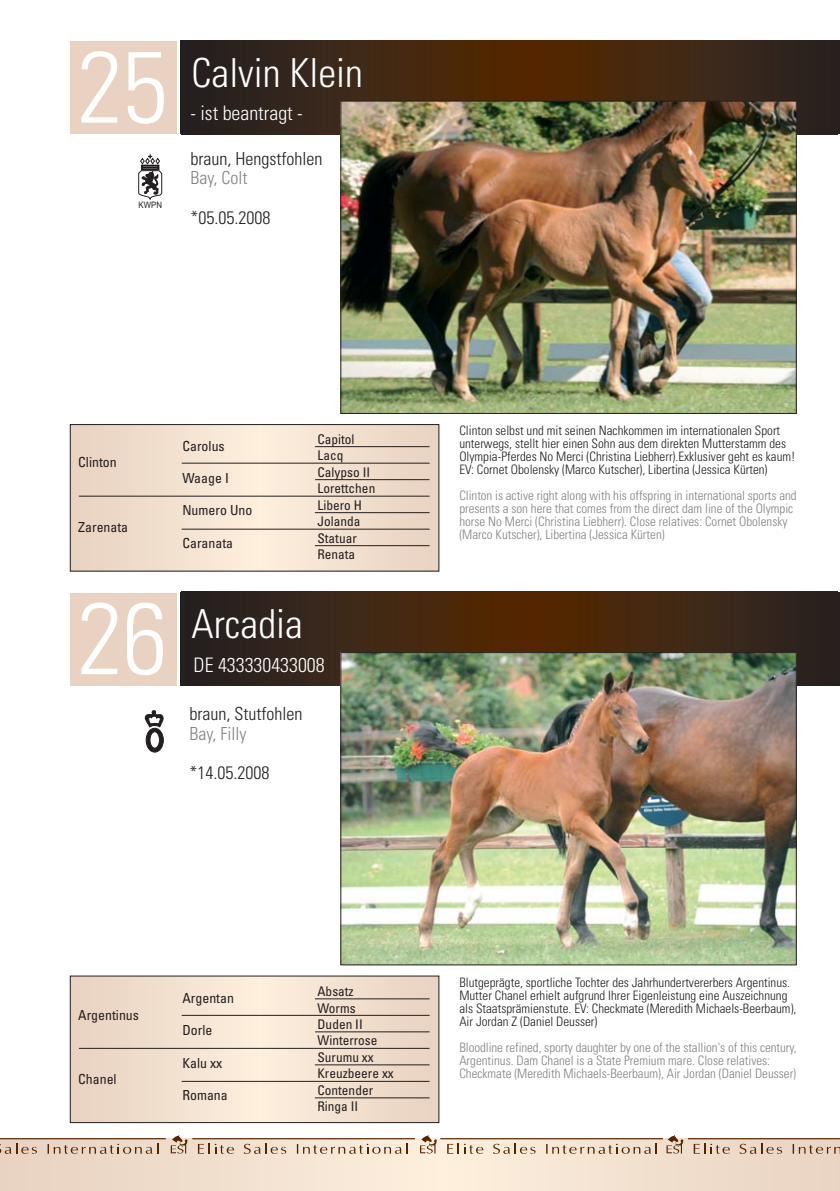
<style>
.page{position:relative;width:840px;height:1191px;background:#fff}
.page>*{position:absolute;margin:0;border:0;box-sizing:border-box;transform-origin:0 0}
.t1{font:300 condensed 101px "Univers";color:#fff}
.t2{font:300 condensed 40px "Univers";color:#fff}
.t3{font:300 condensed 20px "Univers";color:#fff}
.t4{font:300 condensed 18px/19.8px "Univers";color:#231f20}
.t5{font:condensed 13.8px "Univers";color:#231f20}
.t6{font:condensed 13.4px/16.4px "Univers";color:#231f20}
.t7{font:300 condensed 13px/13px "Univers";color:#231f20}
.t8{font:300 condensed 13px/13px "Univers";color:#808285}
.t9{font:8.8px "Arial";color:#231f20;scale:.88 1}
.s1{color:#808285}
</style>
<div class="page">
<div style="left:70px;top:42px;width:106px;height:92px;background:#e9d2c1"></div>
<div style="left:70px;top:424px;width:189px;height:147px;background:linear-gradient(to right,#e8d2c1,#fbeddb)"></div>
<svg style="left:258px;top:426px;width:179px;height:143px;background:#f0decd"></svg>
<div style="left:70px;top:424px;width:369px;height:147px;border:1px solid #231f20"></div>
<div style="left:0;top:1138px;width:441px;height:53px;background:linear-gradient(to right,#e7d1c0,#fdefdd)"></div>
<div style="left:440px;top:1138px;width:399px;height:53px;background:linear-gradient(to right,#feefdd,#e8d2c2)"></div>
<hr style="left:180px;top:40px;width:1px;height:94px;background:#231f20">
<div style="left:181px;top:40px;width:293px;height:94px;background:linear-gradient(to right,#242124,#4f2b0b)"></div>
<div style="left:474px;top:40px;width:55px;height:94px;background:#512600"></div>
<div style="left:528px;top:40px;width:308px;height:94px;background:linear-gradient(to right,#562900,#292425)"></div>
<hr style="left:836px;top:40px;width:2px;height:94px;background:#27201e">
<hr style="left:838px;top:40px;width:1px;height:94px;background:#27201f">
<svg style="left:0;top:1143px;width:38px;height:11px"></svg>
<svg style="left:48px;top:1143px;width:110px;height:11px"></svg>
<svg style="left:171px;top:1135px;width:16px;height:18px"></svg>
<svg style="left:243px;top:1143px;width:44px;height:11px"></svg>
<svg style="left:198px;top:1143px;width:36px;height:11px"></svg>
<svg style="left:297px;top:1143px;width:110px;height:11px"></svg>
<svg style="left:420px;top:1135px;width:16px;height:18px"></svg>
<svg style="left:492px;top:1143px;width:44px;height:11px"></svg>
<svg style="left:447px;top:1143px;width:36px;height:11px"></svg>
<svg style="left:546px;top:1143px;width:110px;height:11px"></svg>
<svg style="left:666px;top:1135px;width:17px;height:18px"></svg>
<svg style="left:738px;top:1143px;width:44px;height:11px"></svg>
<svg style="left:792px;top:1144px;width:47px;height:10px"></svg>
<svg style="left:693px;top:1143px;width:36px;height:11px"></svg>
<hr style="left:0;top:1138px;width:166px;height:1px;background:#552500">
<hr style="left:192px;top:1138px;width:222px;height:1px;background:#552500">
<hr style="left:440px;top:1138px;width:222px;height:1px;background:#552500">
<hr style="left:687px;top:1138px;width:152px;height:1px;background:#552500">
<img style="left:342px;top:103px;width:452px;height:309px">
<div style="left:340px;top:101px;width:456px;height:313px;border:1px solid #231f20"></div>
<div style="left:70px;top:593px;width:106px;height:92px;background:#e9d2c1"></div>
<div style="left:70px;top:976px;width:189px;height:146px;background:linear-gradient(to right,#e8d1c0,#fceedc)"></div>
<svg style="left:258px;top:977px;width:179px;height:144px;background:#f0decd"></svg>
<div style="left:70px;top:975px;width:369px;height:148px;border:1px solid #231f20"></div>
<hr style="left:180px;top:592px;width:1px;height:93px;background:#231f20">
<div style="left:181px;top:592px;width:245px;height:93px;background:linear-gradient(to right,#231f22,#492c13)"></div>
<div style="left:426px;top:592px;width:103px;height:93px;background:#4e2703"></div>
<div style="left:528px;top:592px;width:272px;height:93px;background:linear-gradient(to right,#562800,#2f2723)"></div>
<div style="left:800px;top:592px;width:36px;height:93px;background:#2a211d"></div>
<hr style="left:836px;top:592px;width:2px;height:93px;background:#27201e">
<hr style="left:838px;top:592px;width:1px;height:93px;background:#27201f">
<img style="left:342px;top:654px;width:452px;height:309px">
<div style="left:340px;top:652px;width:456px;height:313px;border:1px solid #231f20"></div>
<hr style="left:315px;top:446px;width:114px;height:1px;background:#231f20">
<hr style="left:182px;top:463px;width:247px;height:1px;background:#231f20">
<hr style="left:315px;top:479px;width:114px;height:1px;background:#231f20">
<hr style="left:79px;top:496px;width:350px;height:1px;background:#231f20">
<hr style="left:315px;top:512px;width:114px;height:1px;background:#231f20">
<hr style="left:182px;top:529px;width:247px;height:1px;background:#231f20">
<hr style="left:315px;top:545px;width:114px;height:1px;background:#231f20">
<hr style="left:315px;top:998px;width:114px;height:1px;background:#231f20">
<hr style="left:182px;top:1015px;width:247px;height:1px;background:#231f20">
<hr style="left:315px;top:1031px;width:114px;height:1px;background:#231f20">
<hr style="left:79px;top:1048px;width:350px;height:1px;background:#231f20">
<hr style="left:315px;top:1064px;width:114px;height:1px;background:#231f20">
<hr style="left:182px;top:1081px;width:247px;height:1px;background:#231f20">
<hr style="left:315px;top:1097px;width:114px;height:1px;background:#231f20">
<svg style="left:145px;top:710px;width:19px;height:42px"></svg>
<svg style="left:138px;top:154px;width:24px;height:46px"></svg>
<p class="t1" style="left:77px;top:50px;width:91px">25</p>
<p class="t2" style="left:191px;top:58px;width:173px">Calvin Klein</p>
<p class="t3" style="left:190px;top:106px;width:114px">- ist beantragt -</p>
<p class="t9" style="left:138px;top:201px;width:28px">KWPN</p>
<p class="t4" style="left:190px;top:150px;width:133px">braun, Hengstfohlen<br><span class="s1">Bay, Colt</span></p>
<p class="t4" style="left:190px;top:210px;width:81px">*05.05.2008</p>
<p class="t5" style="left:78px;top:457px;width:40px">Clinton</p>
<p class="t5" style="left:78px;top:522px;width:51px">Zarenata</p>
<p class="t5" style="left:182px;top:441px;width:44px">Carolus</p>
<p class="t5" style="left:182px;top:473px;width:48px">Waage I</p>
<p class="t5" style="left:182px;top:505px;width:71px">Numero Uno</p>
<p class="t5" style="left:182px;top:538px;width:52px">Caranata</p>
<p class="t6" style="left:317px;top:432px;width:59px">Capitol<br>Lacq<br>Calypso II<br>Lorettchen<br>Libero H<br>Jolanda<br>Statuar<br>Renata</p>
<p class="t1" style="left:77px;top:601px;width:91px">26</p>
<p class="t2" style="left:191px;top:609px;width:113px">Arcadia</p>
<p class="t3" style="left:193px;top:657px;width:133px">DE 433330433008</p>
<p class="t4" style="left:189px;top:705px;width:114px">braun, Stutfohlen<br><span class="s1">Bay, Filly</span></p>
<p class="t4" style="left:189px;top:765px;width:81px">*14.05.2008</p>
<p class="t7" style="left:459px;top:425px;width:337px">Clinton selbst und mit seinen Nachkommen im internationalen Sport unterwegs, stellt hier einen Sohn aus dem direkten Mutterstamm des Olympia-Pferdes No Merci (Christina Liebherr).Exklusiver geht es kaum!<br>EV: Cornet Obolensky (Marco Kutscher), Libertina (Jessica Kürten)</p>
<p class="t8" style="left:459px;top:490px;width:338px">Clinton is active right along with his offspring in international sports and presents a son here that comes from the direct dam line of the Olympic horse No Merci (Christina Liebherr). Close relatives: Cornet Obolensky (Marco Kutscher), Libertina (Jessica Kürten)</p>
<p class="t5" style="left:78px;top:1009px;width:62px">Argentinus</p>
<p class="t5" style="left:78px;top:1074px;width:40px">Chanel</p>
<p class="t5" style="left:182px;top:993px;width:53px">Argentan</p>
<p class="t5" style="left:182px;top:1025px;width:31px">Dorle</p>
<p class="t5" style="left:182px;top:1057px;width:41px">Kalu xx</p>
<p class="t5" style="left:182px;top:1090px;width:47px">Romana</p>
<p class="t6" style="left:317px;top:984px;width:78px">Absatz<br>Worms<br>Duden II<br>Winterrose<br>Surumu xx<br>Kreuzbeere xx<br>Contender<br>Ringa II</p>
<p class="t7" style="left:459px;top:977px;width:338px">Blutgeprägte, sportliche Tochter des Jahrhundertvererbers Argentinus.<br>Mutter Chanel erhielt aufgrund Ihrer Eigenleistung eine Auszeichnung als Staatsprämienstute. EV: Checkmate (Meredith Michaels-Beerbaum), Air Jordan Z (Daniel Deusser)</p>
<p class="t8" style="left:459px;top:1042px;width:338px">Bloodline refined, sporty daughter by one of the stallion's of this century,<br>Argentinus. Dam Chanel is a State Premium mare. Close relatives:<br>Checkmate (Meredith Michaels-Beerbaum), Air Jordan (Daniel Deusser)</p>
</div>
